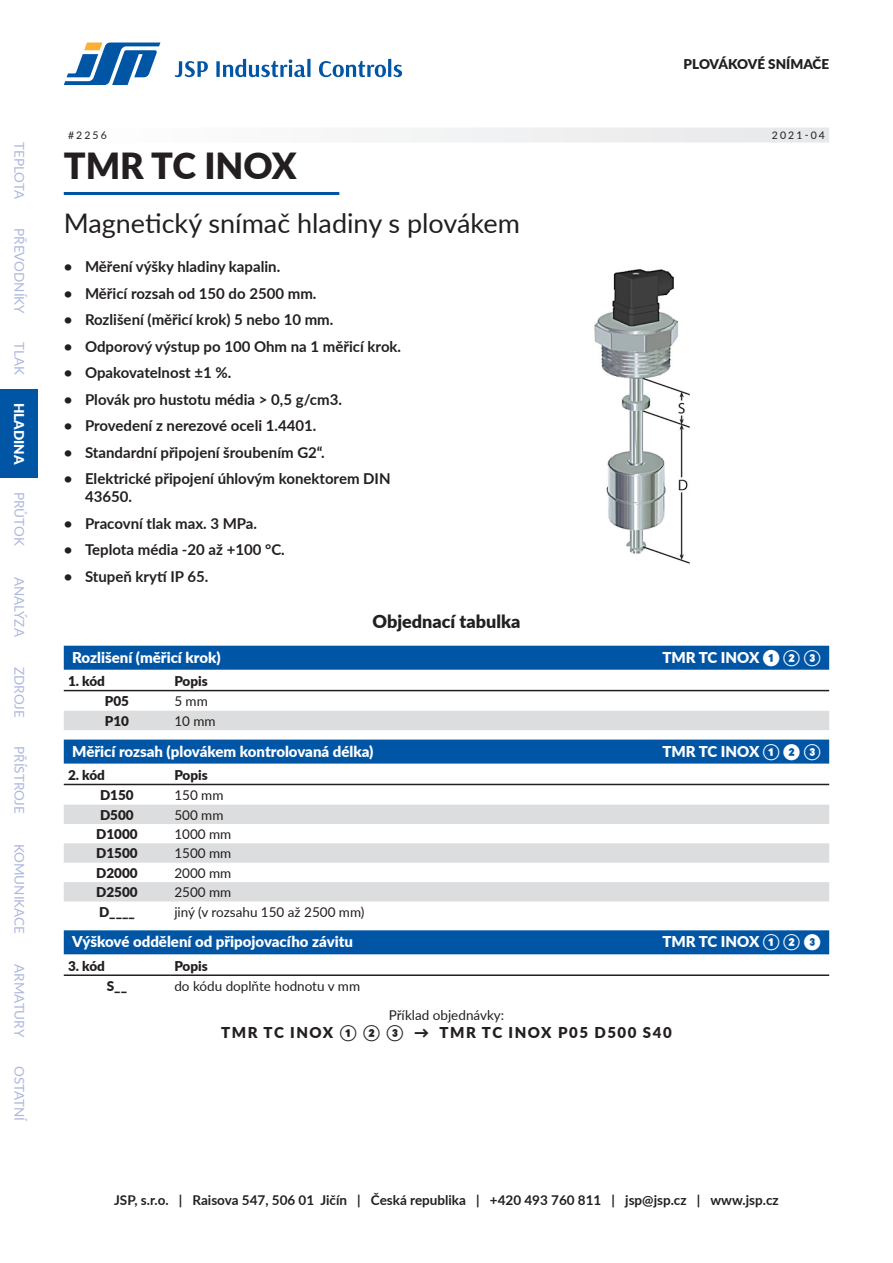
<style>
.page{position:relative;width:893px;height:1263px;background:#fff}
.page>*{position:absolute;margin:0;border:0;box-sizing:border-box;transform-origin:0 0}
.Produkt{font:900 36px "Lato";color:#231f20}
.Popis_produktu{font:27px "Lato";color:#231f20}
.Nadpis_1{font:900 18px "Lato";color:#231f20}
.t1{font:700 15px/18px "Lato";color:#231f20}
.Sekce{font:900 15px "Lato";color:#fff}
.Příklad_objednávky{font:900 15px "Lato";letter-spacing:.1em;color:#231f20}
.t2{font:700 13.5px "Lato";color:#231f20}
.Základ{font:13.5px "Lato";color:#231f20}
.t3{font:13.5px "Lato";color:#adb8dc}
.Záklaví{font:900 13.5px "Lato";color:#231f20}
.Kód{font:900 13.5px "Lato";color:#231f20}
.Příklad_objednávky-2{font:13.5px "Lato";color:#231f20}
.t4{font:900 13.5px "Lato";color:#fff}
.Meta{font:10.5px "Lato";letter-spacing:.2em;color:#231f20}
</style>
<div class="page">
<svg style="left:64px;top:43px;width:96px;height:42px"></svg>
<svg style="left:175px;top:59px;width:227px;height:18px"></svg>
<div style="left:0;top:389px;width:38px;height:88px;background:#0155a5"></div>
<div style="left:64px;top:128px;width:765px;height:15px;background:#f2f3f4"></div>
<hr style="left:64px;top:192px;width:275px;height:3px;background:#0155a5">
<div style="left:64px;top:646px;width:765px;height:24px;background:#0155a5"></div>
<div style="left:64px;top:739px;width:765px;height:24px;background:#0155a5"></div>
<div style="left:64px;top:930px;width:765px;height:24px;background:#0155a5"></div>
<div style="left:64px;top:711px;width:765px;height:19px;background:#dcdddf"></div>
<hr style="left:64px;top:690px;width:106px;height:1px;background:#231f20">
<hr style="left:170px;top:690px;width:659px;height:1px;background:#231f20">
<svg style="left:64px;top:805px;width:765px;height:96px;fill:#dcdddf"></svg>
<hr style="left:64px;top:784px;width:106px;height:1px;background:#231f20">
<hr style="left:170px;top:784px;width:659px;height:1px;background:#231f20">
<hr style="left:64px;top:974px;width:106px;height:2px;background:#231f20">
<hr style="left:170px;top:974px;width:659px;height:2px;background:#231f20">
<img style="left:594px;top:269px;width:96px;height:295px">
<p class="t3" style="left:29px;top:142px;width:58px;rotate:90deg">TEPLOTA</p>
<p class="t3" style="left:29px;top:228px;width:87px;rotate:90deg">PŘEVODNÍKY</p>
<p class="t3" style="left:29px;top:342px;width:34px;rotate:90deg">TLAK</p>
<p class="t4" style="left:29px;top:403px;width:64px;rotate:90deg">HLADINA</p>
<p class="t3" style="left:29px;top:492px;width:55px;rotate:90deg">PRŮTOK</p>
<p class="t3" style="left:29px;top:577px;width:61px;rotate:90deg">ANALÝZA</p>
<p class="t3" style="left:29px;top:667px;width:52px;rotate:90deg">ZDROJE</p>
<p class="t3" style="left:29px;top:746px;width:69px;rotate:90deg">PŘÍSTROJE</p>
<p class="t3" style="left:29px;top:844px;width:92px;rotate:90deg">KOMUNIKACE</p>
<p class="t3" style="left:29px;top:964px;width:74px;rotate:90deg">ARMATURY</p>
<p class="t3" style="left:29px;top:1066px;width:58px;rotate:90deg">OSTATNÍ</p>
<p class="Záklaví" style="left:684px;top:54px;width:19px">Plovákové</p>
<p class="Záklaví" style="left:768px;top:54px;width:10px">snímače</p>
<p class="Meta" style="left:68px;top:128px;width:40px">#2256</p>
<p class="Meta" style="left:772px;top:128px;width:55px">2021-04</p>
<p class="Produkt" style="left:64px;top:139px;width:234px">TMR TC INOX</p>
<p class="Popis_produktu" style="left:64px;top:204px;width:458px">Magnetický snímač hladiny s plovákem</p>
<p class="t1" style="left:64px;top:257px;width:218px">• Měření výšky hladiny kapalin.</p>
<p class="t1" style="left:64px;top:284px;width:254px">• Měřicí rozsah od 150 do 2500 mm.</p>
<p class="t1" style="left:64px;top:310px;width:271px">• Rozlišení (měřicí krok) 5 nebo 10 mm.</p>
<p class="t1" style="left:64px;top:337px;width:339px">• Odporový výstup po 100 Ohm na 1 měřicí krok.</p>
<p class="t1" style="left:64px;top:363px;width:169px">• Opakovatelnost ±1 %.</p>
<p class="t1" style="left:64px;top:390px;width:280px">• Plovák pro hustotu média &gt; 0,5 g/cm3.</p>
<p class="t1" style="left:64px;top:416px;width:254px">• Provedení z nerezové oceli 1.4401.</p>
<p class="t1" style="left:64px;top:443px;width:262px">• Standardní připojení šroubením G2“.</p>
<p class="t1" style="left:85px;top:469px;width:288px;text-indent:-21px">• Elektrické připojení úhlovým konektorem DIN<br>43650.</p>
<p class="t1" style="left:64px;top:514px;width:195px">• Pracovní tlak max. 3 M Pa.</p>
<p class="t1" style="left:64px;top:540px;width:223px">• Teplota média -20 až +100 °C.</p>
<p class="t1" style="left:64px;top:567px;width:146px">• Stupeň krytí I P 65.</p>
<p class="Nadpis_1" style="left:373px;top:608px;width:149px">Objednací tabulka</p>
<p class="Sekce" style="left:72px;top:646px;width:150px">Rozlišení (měřicí krok)</p>
<p class="Sekce" style="left:662px;top:646px;width:160px">TMR TC INOX ❶ ② ③</p>
<p class="Záklaví" style="left:68px;top:671px;width:38px">1. kód</p>
<p class="Záklaví" style="left:174px;top:671px;width:35px">Popis</p>
<p class="Kód" style="left:105px;top:691px;width:26px">P05</p>
<p class="Základ" style="left:174px;top:692px;width:35px">5 mm</p>
<p class="Kód" style="left:105px;top:711px;width:26px">P10</p>
<p class="Základ" style="left:174px;top:711px;width:43px">10 mm</p>
<p class="Sekce" style="left:72px;top:740px;width:303px">Měřicí rozsah (plovákem kontrolovaná délka)</p>
<p class="Sekce" style="left:662px;top:740px;width:160px">TMR TC INOX ① ❷ ③</p>
<p class="Záklaví" style="left:68px;top:765px;width:38px">2. kód</p>
<p class="Záklaví" style="left:174px;top:765px;width:35px">Popis</p>
<p class="Kód" style="left:100px;top:785px;width:35px">D150</p>
<p class="Základ" style="left:174px;top:786px;width:51px">150 mm</p>
<p class="Kód" style="left:100px;top:805px;width:35px">D500</p>
<p class="Základ" style="left:174px;top:805px;width:51px">500 mm</p>
<p class="Kód" style="left:96px;top:824px;width:43px">D1000</p>
<p class="Základ" style="left:174px;top:824px;width:58px">1000 mm</p>
<p class="Kód" style="left:96px;top:843px;width:43px">D1500</p>
<p class="Základ" style="left:174px;top:844px;width:58px">1500 mm</p>
<p class="Kód" style="left:96px;top:863px;width:43px">D2000</p>
<p class="Základ" style="left:174px;top:863px;width:58px">2000 mm</p>
<p class="Kód" style="left:96px;top:882px;width:43px">D2500</p>
<p class="Základ" style="left:174px;top:883px;width:58px">2500 mm</p>
<p class="Kód" style="left:99px;top:901px;width:37px">D____</p>
<p class="Základ" style="left:174px;top:902px;width:192px">jiný (v rozsahu 150 až 2500 mm)</p>
<p class="Sekce" style="left:72px;top:930px;width:282px">Výškové oddělení od připojovacího závitu</p>
<p class="Sekce" style="left:662px;top:930px;width:160px">TMR TC INOX ① ② ❸</p>
<p class="Záklaví" style="left:68px;top:956px;width:38px">3. kód</p>
<p class="Záklaví" style="left:174px;top:956px;width:35px">Popis</p>
<p class="Kód" style="left:107px;top:976px;width:22px">S__</p>
<p class="Základ" style="left:174px;top:976px;width:187px">do kódu doplňte hodnotu v mm</p>
<p class="Příklad_objednávky-2" style="left:389px;top:1005px;width:117px">Příklad objednávky:</p>
<p class="Příklad_objednávky" style="left:221px;top:1021px;width:452px">TMR TC INOX ① ② ③ → TMR TC INOX P05 D500 S40</p>
<p class="t2" style="left:64px;top:1190px;width:168px">54 | Snímače hlad ny</p>
<p class="t2" style="left:621px;top:1190px;width:210px">Objednávkový katalog 2021</p>
<p class="t2" style="left:114px;top:1190px;width:666px">JSP, s.r.o. | Raisova 547, 506 01 Jičín | Česká republika | +420 493 760 811 | jsp@jsp.cz | www.jsp.cz</p>
</div>
